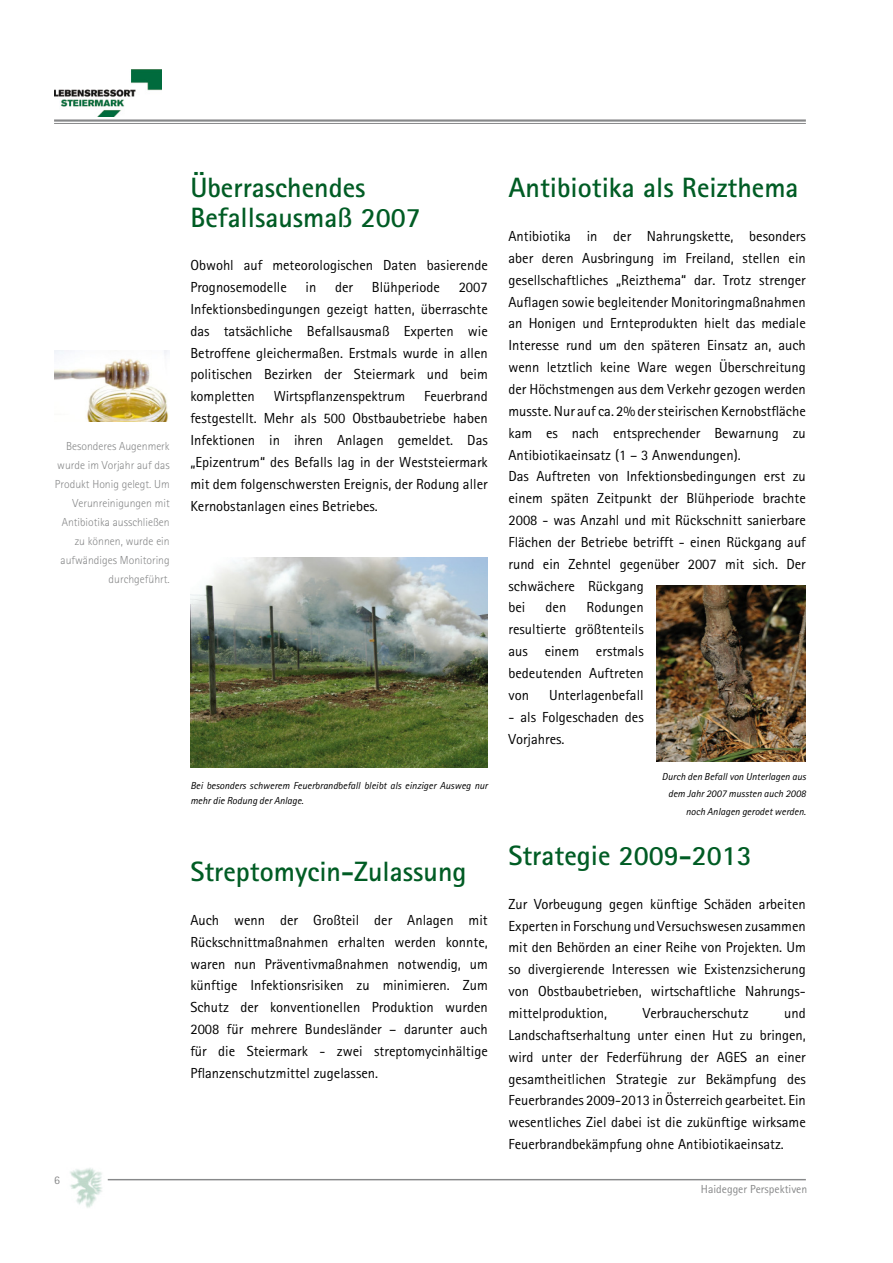
<style>
.page{position:relative;width:893px;height:1263px;background:#fff}
.page>*{position:absolute;margin:0;border:0;box-sizing:border-box;transform-origin:0 0}
.t1{font:700 27.9px/29.1px "Rotis Sans Serif";color:#005c24}
.t2{font:14.55px/21.9px "Rotis Sans Serif";color:#000;text-align:justify}
.t3{font:300 11.7px/18.9px "Rotis Sans Serif";color:#878889;text-align:right}
.t4{font:11.7px "Rotis Sans Serif";color:#878889}
.t5{font:italic 10.2px/17.5px "Rotis Sans Serif";color:#000}
</style>
<div class="page">
<hr style="left:54px;top:119px;width:751px;height:3px;background:#878889">
<hr style="left:54px;top:123px;width:751px;height:1px;background:#878889">
<hr style="left:108px;top:1179px;width:697px;height:1px;background:#878889">
<img style="left:70px;top:1168px;width:32px;height:40px">
<img style="left:54px;top:69px;width:107px;height:47px">
<img style="left:54px;top:350px;width:115px;height:72px">
<img style="left:190px;top:558px;width:298px;height:209px">
<img style="left:656px;top:586px;width:149px;height:176px">
<p class="t3" style="left:55px;top:438px;width:116px">Besonderes Augenmerk wurde im Vorjahr auf das<br>Produkt Honig gelegt. Um<br>Verunreinigungen mit<br>Antibiotika ausschließen zu können, wurde ein aufwändiges Monitoring durchgeführt.</p>
<p class="t4" style="left:54px;top:1174px;width:7px">6</p>
<h1 class="t1" style="left:190px;top:173px;width:232px">Überraschendes<br>Befallsausmaß 2007</h1>
<p class="t2" style="left:190px;top:254px;width:299px">Obwohl auf meteorologischen Daten basierende<br>Prognosemodelle</p>
<p class="t2" style="left:305px;top:276px;width:12px">in</p>
<p class="t2" style="left:335px;top:276px;width:20px">der</p>
<p class="t2" style="left:372px;top:276px;width:69px">Blühperiode</p>
<p class="t2" style="left:190px;top:276px;width:299px;text-indent:268px">2007<br>Infektionsbedingungen gezeigt hatten, überraschte das tatsächliche Befallsausmaß Experten wie Betroffene gleichermaßen. Erstmals wurde in allen politischen Bezirken der Steiermark und beim kompletten</p>
<p class="t2" style="left:274px;top:386px;width:133px">Wirtspflanzenspektrum</p>
<p class="t2" style="left:190px;top:386px;width:299px;text-indent:234px">Feuerbrand festgestellt. Mehr als 500 Obstbaubetriebe haben Infektionen in ihren Anlagen gemeldet. Das „Epizentrum“ des Befalls lag in der Weststeiermark mit dem folgenschwersten Ereignis, der Rodung aller Kernobstanlagen eines Betriebes.</p>
<p class="t5" style="left:190px;top:780px;width:299px;line-height:14.5px">Bei besonders schwerem Feuerbrandbefall bleibt als einziger Ausweg nur mehr die Rodung der Anlage.</p>
<h1 class="t1" style="left:190px;top:857px;width:278px">Streptomycin-Zulassung</h1>
<p class="t2" style="left:190px;top:909px;width:299px">Auch wenn der Großteil der Anlagen mit Rückschnittmaßnahmen erhalten werden konnte, waren nun Präventivmaßnahmen notwendig, um künftige Infektionsrisiken zu minimieren. Zum Schutz der konventionellen Produktion wurden 2008 für mehrere Bundesländer – darunter auch für die Steiermark - zwei streptomycinhältige Pflanzenschutzmittel zugelassen.</p>
<h1 class="t1" style="left:508px;top:173px;width:291px">Antibiotika als Reizthema</h1>
<p class="t2" style="left:508px;top:225px;width:299px;text-align:left">Antibiotika in der Nahrungskette, besonders aber deren Ausbringung im Freiland, stellen ein gesellschaftliches „Reizthema“ dar. Trotz strenger Auflagen sowie begleitender Monitoringmaßnahmen an Honigen und Ernteprodukten hielt das mediale Interesse rund um den späteren Einsatz an, auch wenn letztlich keine Ware wegen Überschreitung der Höchstmengen aus dem Verkehr gezogen werden musste. Nur auf ca. 2% der steirischen Kernobstfläche kam es nach entsprechender Bewarnung zu Antibiotikaeinsatz (1 – 3 Anwendungen).<br>Das Auftreten von Infektionsbedingungen erst zu einem späten Zeitpunkt der Blühperiode brachte 2008 - was Anzahl und mit Rückschnitt sanierbare Flächen der Betriebe betrifft - einen Rückgang auf rund ein Zehntel gegenüber 2007 mit sich. Der schwächere Rückgang<br>bei</p>
<p class="t2" style="left:508px;top:597px;width:137px;text-indent:78px">Rodungen resultierte größtenteils aus einem erstmals bedeutenden Auftreten von</p>
<p class="t2" style="left:545px;top:597px;width:22px">den</p>
<p class="t2" style="left:549px;top:684px;width:96px">Unterlagenbefall</p>
<p class="t2" style="left:508px;top:706px;width:137px">- als Folgeschaden des<br>Vorjahres.</p>
<p class="t5" style="left:662px;top:769px;width:145px;text-align:right">Durch den Befall von Unterlagen aus dem Jahr 2007 mussten auch 2008 noch Anlagen gerodet werden.</p>
<h1 class="t1" style="left:508px;top:841px;width:245px">Strategie 2009-2013</h1>
<p class="t2" style="left:508px;top:893px;width:299px">Zur Vorbeugung gegen künftige Schäden arbeiten Experten in Forschung und Versuchswesen zusammen mit den Behörden an einer Reihe von Projekten. Um so divergierende Interessen wie Existenzsicherung von Obstbaubetrieben, wirtschaftliche Nahrungs&shy;mittelproduktion,</p>
<p class="t2" style="left:508px;top:1002px;width:299px;text-indent:276px">und Landschaftserhaltung unter einen Hut zu bringen, wird unter der Federführung der AGES an einer gesamtheitlichen Strategie zur Bekämpfung des Feuerbrandes 2009-2013 in Österreich gearbeitet. Ein wesentliches Ziel dabei ist die zukünftige wirksame Feuerbrandbekämpfung ohne Antibiotikaeinsatz.</p>
<p class="t2" style="left:643px;top:1002px;width:107px">Verbraucherschutz</p>
<p class="t4" style="left:701px;top:1183px;width:108px">Haidegger Perspektiven</p>
</div>
